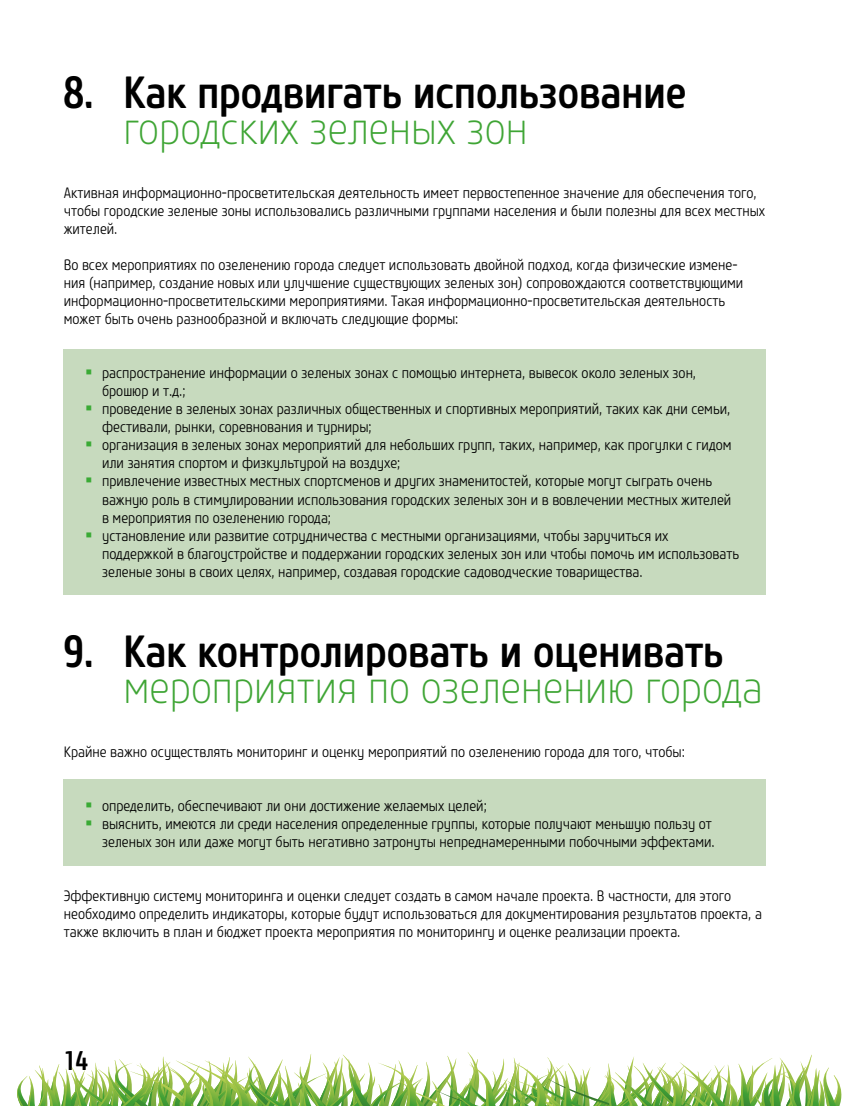
<style>
.page{position:relative;width:851px;height:1106px;background:#fff}
.page>*{position:absolute;margin:0;border:0;box-sizing:border-box;transform-origin:0 0}
.t1{font:500 45px "Core Sans M57 Cn";color:#000}
.t2{font:200 45px "Core Sans M27 Cn";color:#3fa535}
.t3{font:500 27px "Core Sans M57 Cn";color:#000}
.t4{font:300 15px/18px "Core Sans M37 Cn";color:#000}
</style>
<div class="page">
<svg style="left:17px;top:1052px;width:825px;height:54px"></svg>
<div style="left:64px;top:349px;width:701px;height:245px;background:#c7dabe"></div>
<div style="left:64px;top:779px;width:701px;height:86px;background:#c7dabe"></div>
<h1 class="t1" style="left:64px;top:64px;width:624px">8. Как продвигать использование</h1>
<h1 class="t2" style="left:123px;top:101px;width:405px">городских зеленых зон</h1>
<p class="t4" style="left:64px;top:184px;width:702px">Активная информационно-просветительская деятельность имеет первостепенное значение для обеспечения того, чтобы городские зеленые зоны использовались различными группами населения и были полезны для всех местных жителей.</p>
<p class="t4" style="left:64px;top:256px;width:681px">Во всех мероприятиях по озеленению города следует использовать двойной подход, когда физические измене&shy;ния (например, создание новых или улучшение существующих зеленых зон) сопровождаются соответствующими информационно-просветительскими мероприятиями. Такая информационно-просветительская деятельность может быть очень разнообразной и включать следующие формы:</p>
<p class="t4" style="left:102px;top:364px;width:638px">распространение информации о зеленых зонах с помощью интернета, вывесок около зеленых зон, брошюр и т.д.;<br>проведение в зеленых зонах различных общественных и спортивных мероприятий, таких как дни семьи, фестивали, рынки, соревнования и турниры;<br>организация в зеленых зонах мероприятий для небольших групп, таких, например, как прогулки с гидом или занятия спортом и физкультурой на воздухе;<br>привлечение известных местных спортсменов и других знаменитостей, которые могут сыграть очень важную роль в стимулировании использования городских зеленых зон и в вовлечении местных жителей в мероприятия по озеленению города;<br>установление или развитие сотрудничества с местными организациями, чтобы заручиться их поддержкой в благоустройстве и поддержании городских зеленых зон или чтобы помочь им использовать зеленые зоны в своих целях, например, создавая городские садоводческие товарищества.</p>
<h1 class="t1" style="left:64px;top:622px;width:661px">9. Как контролировать и оценивать</h1>
<h1 class="t2" style="left:123px;top:659px;width:641px">мероприятия по озеленению города</h1>
<p class="t4" style="left:64px;top:742px;width:622px">Крайне важно осуществлять мониторинг и оценку мероприятий по озеленению города для того, чтобы:</p>
<p class="t4" style="left:102px;top:796px;width:614px">определить, обеспечивают ли они достижение желаемых целей;<br>выяснить, имеются ли среди населения определенные группы, которые получают меньшую пользу от зеленых зон или даже могут быть негативно затронуты непреднамеренными побочными эффектами.</p>
<p class="t4" style="left:64px;top:886px;width:699px">Эффективную систему мониторинга и оценки следует создать в самом начале проекта. В частности, для этого необходимо определить индикаторы, которые будут использоваться для документирования результатов проекта, а также включить в план и бюджет проекта мероприятия по мониторингу и оценке реализации проекта.</p>
<h2 class="t3" style="left:64px;top:1043px;width:26px">14</h2>
</div>
